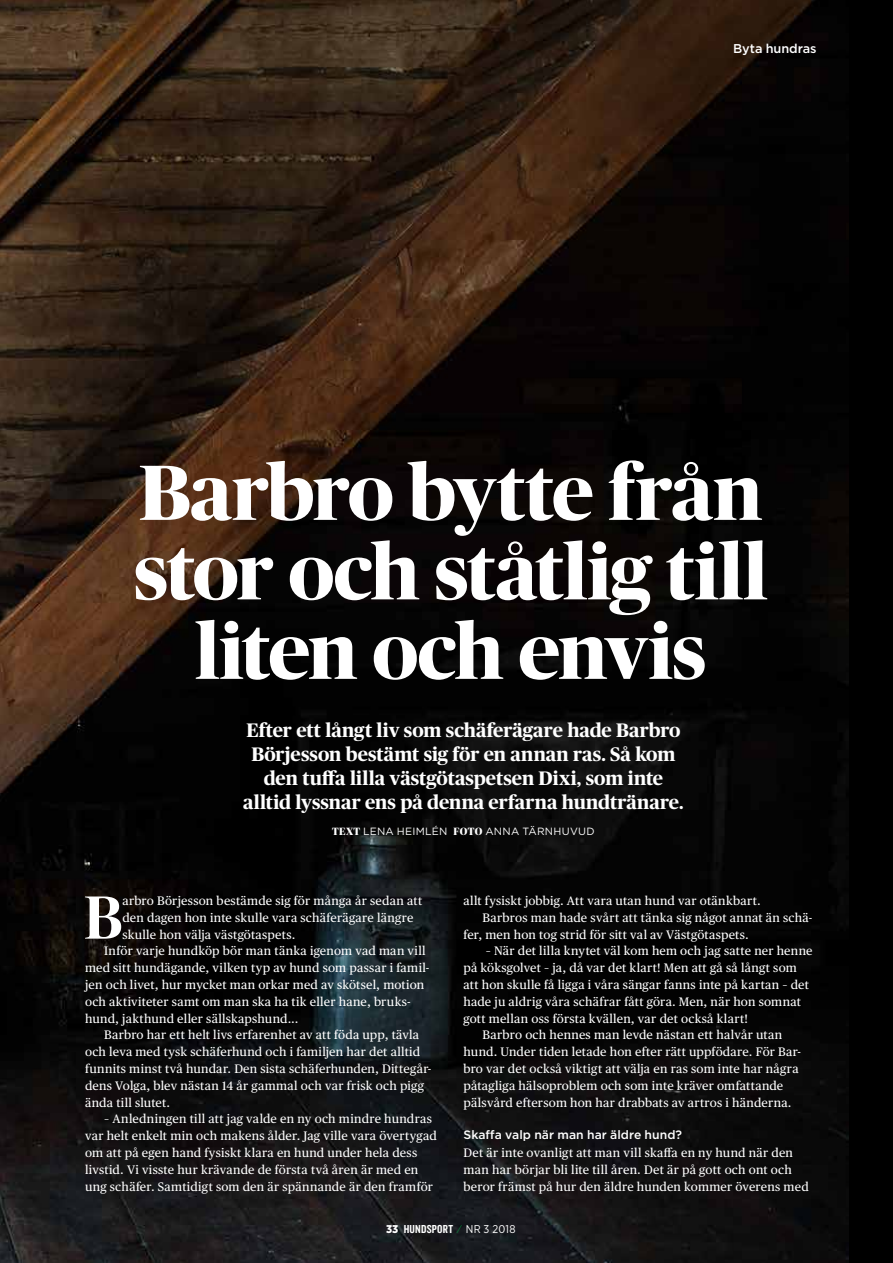
<style>
.page{position:relative;width:893px;height:1263px;background:#000}
.page>*{position:absolute;margin:0;border:0;box-sizing:border-box;transform-origin:0 0}
.t1{font:700 78px/79.5px "Publico Banner";letter-spacing:-.01em;color:#fff;text-align:center}
.t2{font:500 60.75px "Publico Banner";color:#fff}
.t3{font:700 19.5px/24px "Publico Headline";color:#fff;text-align:center}
.t4{font:500 12.75px "Gotham";letter-spacing:-.01em;color:#fff}
.t5{font:12.3px/16.8px "Publico Text";letter-spacing:.02em;color:#fff}
.t6{font:500 12.15px "Gotham";letter-spacing:.005em;color:#fff}
.t7{font:12px "Knockout 49 Liteweight";letter-spacing:.015em;color:#fff}
.t8{font:10.5px "Gotham";letter-spacing:.02em;color:#fff}
.s1{font-family:"Publico Banner";font-weight:700}
.s2{font-family:"Gotham Narrow";font-weight:900;font-size:11.25px}
.s3{font-family:"Gotham Narrow";font-size:11.25px;color:#009b3e}
.s4{font-family:"Gotham Narrow";font-size:11.25px}
</style>
<div class="page">
<img style="left:0;top:0;width:848px;height:1263px">
<p class="t4" style="left:733px;top:40px;width:85px">Byta hundras</p>
<h1 class="t1" style="left:134px;top:448px;width:635px">Barbro bytte från stor och ståtlig till liten och envis</h1>
<h3 class="t3" style="left:243px;top:717px;width:442px">Efter ett långt liv som schäferägare hade Barbro Börjesson bestämt sig för en annan ras. Så kom den tuffa lilla västgötaspetsen Dixi, som inte alltid lyssnar ens på denna erfarna hundtränare.</h3>
<p class="t8" style="left:332px;top:824px;width:264px"><span class="s1">TEXT</span> LENA HEIMLÉN <span class="s1">FOTO</span> ANNA TÄRNHUVUD</p>
<h2 class="t2" style="left:84px;top:875px;width:39px">B</h2>
<p class="t5" style="left:122px;top:891px;width:301px">arbro Börjesson bestämde sig för många år sedan att</p>
<p class="t5" style="left:122px;top:908px;width:293px">den dagen hon inte skulle vara schäferägare längre</p>
<p class="t5" style="left:122px;top:925px;width:174px">skulle hon välja västgötaspets.</p>
<p class="t5" style="left:104px;top:942px;width:323px">Inför varje hundköp bör man tänka igenom vad man vill</p>
<p class="t5" style="left:85px;top:959px;width:346px">med sitt hundägande, vilken typ av hund som passar i famil-</p>
<p class="t5" style="left:85px;top:975px;width:341px">jen och livet, hur mycket man orkar med av skötsel, motion</p>
<p class="t5" style="left:85px;top:992px;width:327px">och aktiviteter samt om man ska ha tik eller hane, bruks-</p>
<p class="t5" style="left:85px;top:1009px;width:215px">hund, jakthund eller sällskapshund...</p>
<p class="t5" style="left:104px;top:1026px;width:316px">Barbro har ett helt livs erfarenhet av att föda upp, tävla</p>
<p class="t5" style="left:85px;top:1043px;width:337px">och leva med tysk schäferhund och i familjen har det alltid</p>
<p class="t5" style="left:85px;top:1059px;width:348px">funnits minst två hundar. Den sista schäferhunden, Dittegår-</p>
<p class="t5" style="left:85px;top:1076px;width:341px">dens Volga, blev nästan 14 år gammal och var frisk och pigg</p>
<p class="t5" style="left:85px;top:1093px;width:87px">ända till slutet.</p>
<p class="t5" style="left:85px;top:1110px;width:353px;text-indent:19px">– Anledningen till att jag valde en ny och mindre hundras var helt enkelt min och makens ålder. Jag ville vara övertygad om att på egen hand fysiskt klara en hund under hela dess livstid. Vi visste hur krävande de första två åren är med en ung schäfer. Samtidigt som den är spännande är den framför</p>
<p class="t5" style="left:463px;top:891px;width:299px">allt fysiskt jobbig. Att vara utan hund var otänkbart.</p>
<p class="t5" style="left:483px;top:908px;width:331px">Barbros man hade svårt att tänka sig något annat än schä-</p>
<p class="t5" style="left:463px;top:925px;width:287px">fer, men hon tog strid för sitt val av Västgötaspets.</p>
<p class="t5" style="left:486px;top:942px;width:328px">– När det lilla knytet väl kom hem och jag satte ner henne</p>
<p class="t5" style="left:463px;top:959px;width:335px">på köksgolvet – ja, då var det klart! Men att gå så långt som</p>
<p class="t5" style="left:463px;top:975px;width:347px">att hon skulle få ligga i våra sängar fanns inte på kartan – det</p>
<p class="t5" style="left:463px;top:992px;width:339px">hade ju aldrig våra schäfrar fått göra. Men, när hon somnat</p>
<p class="t5" style="left:463px;top:1009px;width:286px">gott mellan oss första kvällen, var det också klart!</p>
<p class="t5" style="left:483px;top:1026px;width:301px">Barbro och hennes man levde nästan ett halvår utan</p>
<p class="t5" style="left:463px;top:1043px;width:339px">hund. Under tiden letade hon efter rätt uppfödare. För Bar-</p>
<p class="t5" style="left:463px;top:1059px;width:337px">bro var det också viktigt att välja en ras som inte har några</p>
<p class="t5" style="left:463px;top:1076px;width:321px">påtagliga hälsoproblem och som inte kräver omfattande</p>
<p class="t5" style="left:463px;top:1093px;width:330px">pälsvård eftersom hon har drabbats av artros i händerna.</p>
<p class="t6" style="left:463px;top:1126px;width:220px">Skaffa valp när man har äldre hund?</p>
<p class="t5" style="left:463px;top:1143px;width:347px">Det är inte ovanligt att man vill skaffa en ny hund när den man har börjar bli lite till åren. Det är på gott och ont och beror främst på hur den äldre hunden kommer överens med</p>
<p class="t7" style="left:386px;top:1222px;width:131px"><span class="s2">33</span> HUNDSPORT <span class="s3">⁄</span> <span class="s4">NR 3 2018</span></p>
</div>
